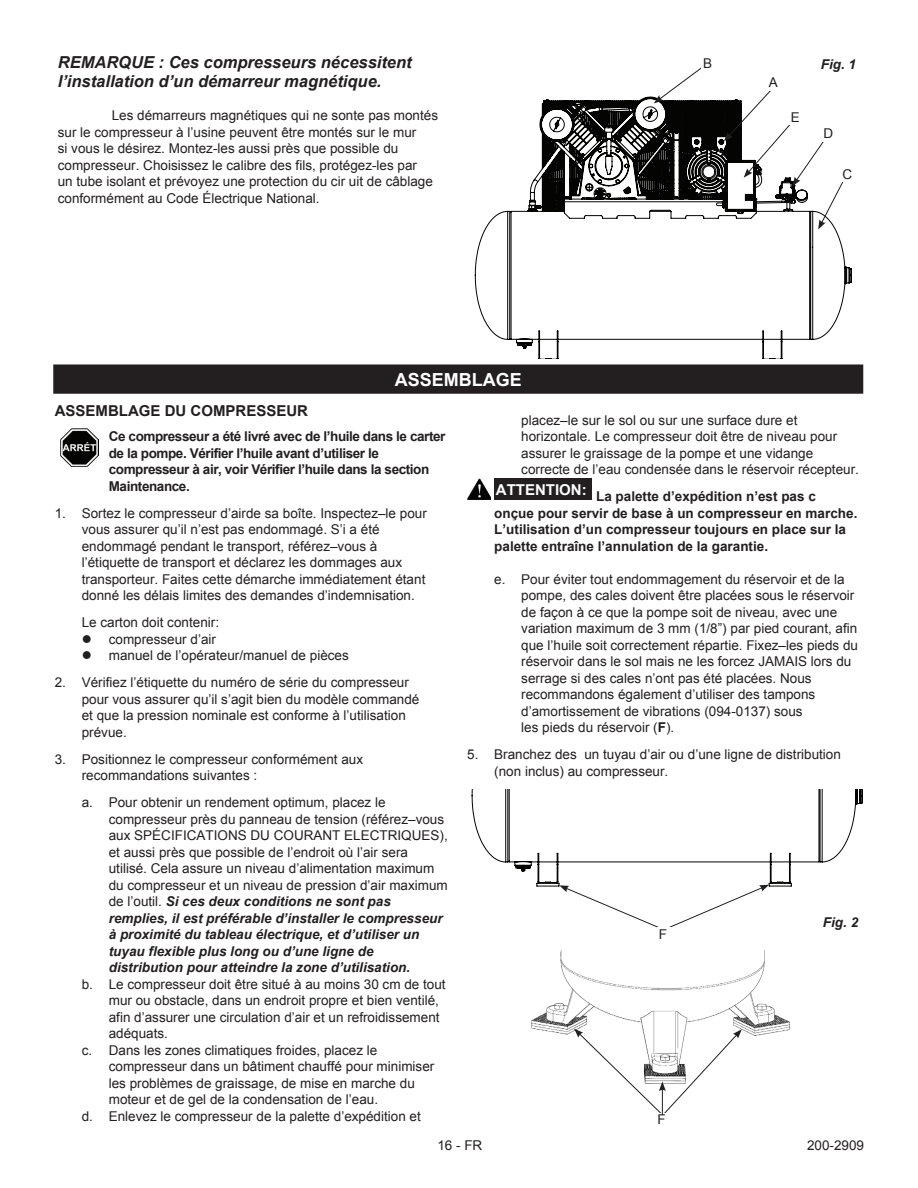
<style>
.page{position:relative;width:918px;height:1188px;background:#fff}
.page>*{position:absolute;margin:0;border:0;box-sizing:border-box;transform-origin:0 0}
.t1{font:700 18px "Arial";color:#fff}
.t2{font:italic 700 16.5px/19.8px "Arial";color:#231f20}
.t3{font:700 15px "Arial";color:#231f20}
.t4{font:13.5px/16.5px "Arial";color:#231f20}
.t5{font:700 13.5px/16.5px "Arial";color:#231f20}
.t6{font:700 13.5px/16.5px "Arial";letter-spacing:-.03em;color:#231f20}
.t7{font:italic 700 13.5px "Arial";color:#231f20}
.s1{font-weight:700;font-style:italic}
.s2{font-weight:700}
</style>
<div class="page">
<img style="left:61px;top:428px;width:38px;height:39px">
<div style="left:494px;top:479px;width:98px;height:21px;background:#231f20"></div>
<img style="left:468px;top:478px;width:23px;height:22px">
<div style="left:54px;top:365px;width:809px;height:28px;background:#231f20"></div>
<div style="left:53px;top:364px;width:810px;height:30px;border:2px solid #231f20"></div>
<svg style="left:475px;top:97px;width:376px;height:261px"></svg>
<svg style="left:654px;top:67px;width:49px;height:36px"></svg>
<div style="left:702px;top:57px;width:13px;height:15px;background:#fff"></div>
<div style="left:841px;top:167px;width:13px;height:15px;background:#fff"></div>
<svg style="left:716px;top:91px;width:128px;height:138px"></svg>
<div style="left:789px;top:110px;width:14px;height:15px;background:#fff"></div>
<svg style="left:472px;top:790px;width:390px;height:138px"></svg>
<div style="left:657px;top:927px;width:14px;height:15px;background:#fff"></div>
<img style="left:531px;top:950px;width:259px;height:86px">
<svg style="left:574px;top:1029px;width:168px;height:86px"></svg>
<p class="t2" style="left:58px;top:52px;width:355px">REMARQUE : Ces compresseurs nécessitent l’installation d’un démarreur magnétique.</p>
<p class="t4" style="left:58px;top:107px;width:382px;text-indent:54px">Les démarreurs magnétiques qui ne sonte pas montés sur le compresseur à l’usine peuvent être montés sur le mur<br>si vous le désirez. Montez-les aussi près que possible du compresseur. Choisissez le calibre des fils, protégez-les par<br>un tube isolant et prévoyez une protection du cir uit de câblage conformément au Code Électrique National.</p>
<h1 class="t1" style="left:395px;top:367px;width:129px">ASSEMBLAGE</h1>
<p class="t4" style="left:703px;top:55px;width:11px">B</p>
<p class="t7" style="left:821px;top:56px;width:37px">Fig. 1</p>
<p class="t4" style="left:769px;top:74px;width:11px">A</p>
<p class="t4" style="left:791px;top:109px;width:11px">E</p>
<p class="t4" style="left:823px;top:125px;width:11px">D</p>
<p class="t4" style="left:842px;top:166px;width:11px">C</p>
<p class="t3" style="left:55px;top:401px;width:255px">ASSEMBLAGE DU COMPRESSEUR</p>
<p class="t6" style="left:109px;top:429px;width:338px">Ce compresseur a été livré avec de l’huile dans le carter de la pompe. Vérifier l’huile avant d’utiliser le compresseur à air, voir Vérifier l’huile dans la section Maintenance.</p>
<p class="t4" style="left:82px;top:505px;width:347px;text-indent:-27px">1. Sortez le compresseur d’airde sa boîte. Inspectez–le pour vous assurer qu’il n’est pas endommagé. S’i a été endommagé pendant le transport, référez–vous à l’étiquette de transport et déclarez les dommages aux transporteur. Faites cette démarche immédiatement étant donné les délais limites des demandes d’indemnisation.</p>
<p class="t4" style="left:82px;top:614px;width:139px">Le carton doit contenir:</p>
<p class="t4" style="left:82px;top:631px;width:136px">● compresseur d’air</p>
<p class="t4" style="left:82px;top:647px;width:269px">● manuel de l’opérateur/manuel de pièces</p>
<p class="t4" style="left:82px;top:674px;width:339px;text-indent:-27px">2. Vérifiez l’étiquette du numéro de série du compresseur pour vous assurer qu’il s’agit bien du modèle commandé et que la pression nominale est conforme à l’utilisation prévue.</p>
<p class="t4" style="left:82px;top:751px;width:283px;text-indent:-27px">3. Positionnez le compresseur conformément aux recommandations suivantes :</p>
<p class="t4" style="left:109px;top:794px;width:341px;text-indent:-27px">a. Pour obtenir un rendement optimum, placez le compresseur près du panneau de tension (référez–vous aux SPÉCIFICATIONS DU COURANT ELECTRIQUES), et aussi près que possible de l’endroit où l’air sera utilisé. Cela assure un niveau d’alimentation maximum du compresseur et un niveau de pression d’air maximum de l’outil. <span class="s1">Si ces deux conditions ne sont pas remplies, il est préférable d’installer le compresseur à proximité du tableau électrique, et d’utiliser un tuyau flexible plus long ou d’une ligne de distribution pour atteindre la zone d’utilisation.</span></p>
<p class="t4" style="left:82px;top:976px;width:365px">b. Le compresseur doit être situé à au moins 30 cm de tout</p>
<p class="t4" style="left:109px;top:992px;width:332px">mur ou obstacle, dans un endroit propre et bien ventilé,</p>
<p class="t4" style="left:109px;top:1009px;width:332px">afin d’assurer une circulation d’air et un refroidissement</p>
<p class="t4" style="left:109px;top:1025px;width:61px">adéquats.</p>
<p class="t4" style="left:82px;top:1042px;width:297px">c. Dans les zones climatiques froides, placez le</p>
<p class="t4" style="left:109px;top:1058px;width:327px">compresseur dans un bâtiment chauffé pour minimiser</p>
<p class="t4" style="left:109px;top:1075px;width:308px">les problèmes de graissage, de mise en marche du</p>
<p class="t4" style="left:109px;top:1091px;width:271px">moteur et de gel de la condensation de l’eau.</p>
<p class="t4" style="left:82px;top:1108px;width:341px">d. Enlevez le compresseur de la palette d’expédition et</p>
<p class="t4" style="left:521px;top:412px;width:339px">placez–le sur le sol ou sur une surface dure et horizontale. Le compresseur doit être de niveau pour assurer le graissage de la pompe et une vidange correcte de l’eau condensée dans le réservoir récepteur.</p>
<p class="t5" style="left:494px;top:489px;width:365px"><sup>ATTENTION:</sup> La palette d’expédition n’est pas c<br>onçue pour servir de base à un compresseur en marche.<br>L’utilisation d’un compresseur toujours en place sur la palette entraîne l’annulation de la garantie.</p>
<p class="t4" style="left:521px;top:571px;width:338px;text-indent:-27px">e. Pour éviter tout endommagement du réservoir et de la pompe, des cales doivent être placées sous le réservoir de façon à ce que la pompe soit de niveau, avec une variation maximum de 3 mm (1/8”) par pied courant, afin que l’huile soit correctement répartie. Fixez–les pieds du réservoir dans le sol mais ne les forcez JAMAIS lors du serrage si des cales n’ont pas été placées. Nous recommandons également d’utiliser des tampons d’amortissement de vibrations (094-0137) sous<br>les pieds du réservoir (<span class="s2">F</span>).</p>
<p class="t4" style="left:494px;top:746px;width:348px;text-indent:-27px">5. Branchez des un tuyau d’air ou d’une ligne de distribution (non inclus) au compresseur.</p>
<p class="t4" style="left:659px;top:926px;width:10px">F</p>
<p class="t4" style="left:657px;top:1111px;width:10px">F</p>
<p class="t7" style="left:823px;top:913px;width:37px">Fig. 2</p>
<p class="t4" style="left:437px;top:1137px;width:47px">16 - FR</p>
<p class="t4" style="left:807px;top:1138px;width:59px">200-2909</p>
</div>
